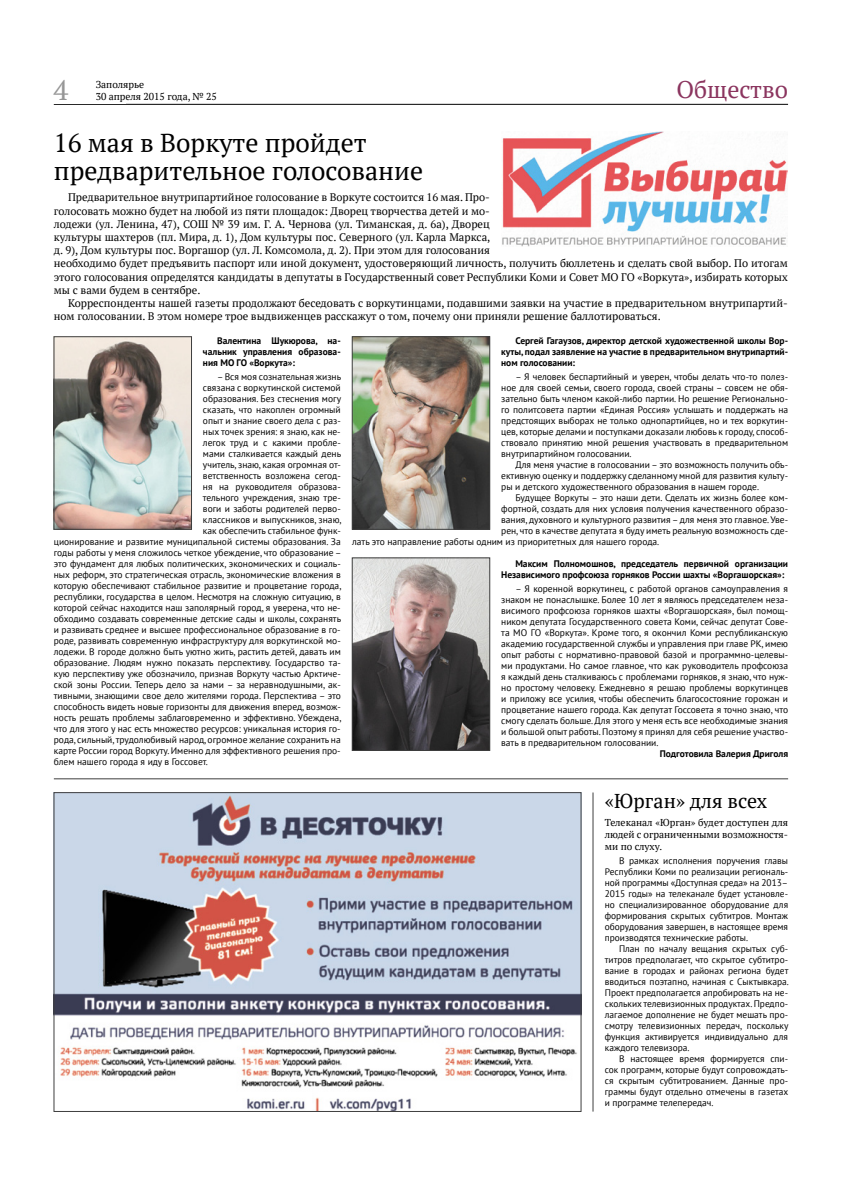
<style>
.page{position:relative;width:842px;height:1191px;background:#fff}
.page>*{position:absolute;margin:0;border:0;box-sizing:border-box;transform-origin:0 0}
.t1{font:28px "PT Serif";color:#969696}
.t2{font:26px/28px "PT Serif";color:#000}
.t3{font:24px "PT Serif";color:#8b355f}
.t4{font:20px "PT Serif";color:#000}
.t5{font:11px/13.2px "PT Serif";color:#000}
.t6{font:10px/12px "PT Serif";color:#000}
.t7{font:9.5px/11px "PT Sans";color:#000;text-align:justify}
.t8{font:700 9.5px/11px "PT Sans";color:#000;text-align:justify}
</style>
<div class="page">
<hr style="left:54px;top:104px;width:734px;height:1px;background:#000">
<img style="left:354px;top:560px;width:134px;height:188px">
<div style="left:352px;top:558px;width:138px;height:192px;border:1px solid #3e3e3e"></div>
<img style="left:354px;top:338px;width:134px;height:189px">
<div style="left:352px;top:336px;width:138px;height:193px;border:1px solid #3e3e3e"></div>
<img style="left:56px;top:338px;width:134px;height:189px">
<div style="left:54px;top:336px;width:138px;height:193px;border:1px solid #3e3e3e"></div>
<img style="left:502px;top:131px;width:286px;height:116px">
<hr style="left:54px;top:778px;width:734px;height:1px;background:#3e3e3e">
<img style="left:56px;top:794px;width:523px;height:315px">
<div style="left:54px;top:792px;width:527px;height:319px;border:1px solid #3e3e3e"></div>
<hr style="left:592px;top:792px;width:1px;height:319px;background:#3e3e3e">
<h1 class="t1" style="left:53px;top:72px;width:16px">4</h1>
<p class="t6" style="left:96px;top:78px;width:123px">Заполярье<br>30 апреля 2015 года, № 25</p>
<h3 class="t3" style="left:676px;top:74px;width:113px">Общество</h3>
<h2 class="t2" style="left:54px;top:128px;width:371px">16 мая в Воркуте пройдет предварительное голосование</h2>
<p class="t5" style="left:54px;top:191px;width:735px;text-indent:14px">Предварительное внутрипартийное голосование в Воркуте состоится 16 мая. Про-<br>голосовать можно будет на любой из пяти площадок: Дворец творчества детей и мо-<br>лодежи (ул. Ленина, 47), СОШ № 39 им. Г. А. Чернова (ул. Тиманская, д. 6а), Дворец<br>культуры шахтеров (пл. Миpa, д. 1), Дом культуры пос. Северного (ул. Карла Маркса,<br>д. 9), Дом культуры пос. Воргашор (ул. Л. Комсомола, д. 2). При этом для голосования<br>необходимо будет предъявить паспорт или иной документ, удостоверяющий личность, получить бюллетень и сделать свой выбор. По итогам этого голосования определятся кандидаты в депутаты в Государственный совет Республики Коми и Совет МО ГО «Воркута», избирать которых мы с вами будем в сентябре.</p>
<p class="t5" style="left:54px;top:296px;width:735px;text-indent:14px">Корреспонденты нашей газеты продолжают беседовать с воркутинцами, подавшими заявки на участие в предварительном внутрипартий&shy;ном голосовании. В этом номере трое выдвиженцев расскажут о том, почему они приняли решение баллотироваться.</p>
<p class="t8" style="left:501px;top:335px;width:288px;text-indent:14px">Сергей Гагаузов, директор детской художественной школы Вор&shy;куты, подал заявление на участие в предварительном внутрипартий&shy;ном голосовании:</p>
<p class="t7" style="left:501px;top:371px;width:288px;text-indent:14px">– Я человек беспартийный и уверен, чтобы делать что-то полез&shy;ное для своей семьи, своего города, своей страны – совсем не обя&shy;зательно быть членом какой-либо партии. Но решение Регионально&shy;го политсовета партии «Единая Россия» услышать и поддержать на предстоящих выборах не только однопартийцев, но и тех воркутин&shy;цев, которые делами и поступками доказали любовь к городу, способ&shy;ствовало принятию мной решения участвовать в предварительном внутрипартийном голосовании.</p>
<p class="t7" style="left:501px;top:459px;width:288px;text-indent:14px">Для меня участие в голосовании – это возможность получить объ&shy;ективную оценку и поддержку сделанному мной для развития культу&shy;ры и детского художественного образования в нашем городе.</p>
<p class="t7" style="left:515px;top:492px;width:274px">Будущее Воркуты – это наши дети. Сделать их жизнь более ком-</p>
<p class="t7" style="left:501px;top:503px;width:288px">фортной, создать для них условия получения качественного образо-</p>
<p class="t7" style="left:501px;top:514px;width:288px">вания, духовного и культурного развития – для меня это главное. Уве-</p>
<p class="t7" style="left:501px;top:525px;width:288px">рен, что в качестве депутата я буду иметь реальную возможность сде-</p>
<p class="t7" style="left:352px;top:536px;width:309px">лать это направление работы одним из приоритетных для нашего города.</p>
<p class="t8" style="left:501px;top:558px;width:288px;text-indent:14px">Максим Полномошнов, председатель первичной организации<br>Независимого профсоюза горняков России шахты «Воргашорская»:</p>
<p class="t7" style="left:501px;top:582px;width:288px;text-indent:14px">– Я коренной воркутинец, с работой органов самоуправления я знаком не понаслышке. Более 10 лет я являюсь председателем неза&shy;висимого профсоюза горняков шахты «Воргашорская», был помощ&shy;ником депутата Государственного совета Коми, сейчас депутат Сове&shy;та МО ГО «Воркута». Кроме того, я окончил Коми республиканскую академию государственной службы и управления при главе РК, имею опыт работы с нормативно-правовой базой и программно-целевы&shy;ми продуктами. Но самое главное, что как руководитель профсоюза я каждый день сталкиваюсь с проблемами горняков, я знаю, что нуж&shy;но простому человеку. Ежедневно я решаю проблемы воркутинцев и приложу все усилия, чтобы обеспечить благосостояние горожан и процветание нашего города. Как депутат Госсовета я точно знаю, что смогу сделать больше. Для этого у меня есть все необходимые знания и большой опыт работы. Поэтому я принял для себя решение участво&shy;вать в предварительном голосовании.</p>
<p class="t8" style="left:660px;top:747px;width:130px">Подготовила Валерия Дриголя</p>
<h3 class="t4" style="left:605px;top:788px;width:164px">«Юрган» для всех</h3>
<p class="t6" style="left:605px;top:816px;width:185px;text-align:justify">Телеканал «Юрган» будет доступен для людей с ограниченными возможностя&shy;ми по слуху.</p>
<p class="t7" style="left:605px;top:854px;width:185px;text-indent:14px">В рамках исполнения поручения главы Республики Коми по реализации региональ&shy;ной программы «Доступная среда» на 2013– 2015 годы» на телеканале будет установле&shy;но специализированное оборудование для формирования скрытых субтитров. Монтаж оборудования завершен, в настоящее время производятся технические работы.</p>
<p class="t7" style="left:605px;top:942px;width:185px;text-indent:14px">План по началу вещания скрытых суб&shy;титров предполагает, что скрытое субтитро&shy;вание в городах и районах региона будет вводиться поэтапно, начиная с Сыктывкара.<br>Проект предполагается апробировать на не&shy;скольких телевизионных продуктах. Предпо&shy;лагаемое дополнение не будет мешать про&shy;смотру телевизионных передач, поскольку функция активируется индивидуально для каждого телевизора.</p>
<p class="t7" style="left:605px;top:1052px;width:185px;text-indent:14px">В настоящее время формируется спи&shy;сок программ, которые будут сопровождать&shy;ся скрытым субтитрованием. Данные про&shy;граммы будут отдельно отмечены в газетах и программе телепередач.</p>
<p class="t8" style="left:203px;top:335px;width:139px;text-indent:14px">Валентина Шукюрова, на&shy;чальник управления образова&shy;ния МО ГО «Воркута»:</p>
<p class="t7" style="left:217px;top:371px;width:125px">– Вся моя сознательная жизнь</p>
<p class="t7" style="left:203px;top:382px;width:139px">связана с воркутинской системой</p>
<p class="t7" style="left:203px;top:393px;width:140px">образования. Без стеснения могу</p>
<p class="t7" style="left:203px;top:404px;width:139px">сказать, что накоплен огромный</p>
<p class="t7" style="left:203px;top:415px;width:139px">опыт и знание своего дела с раз-</p>
<p class="t7" style="left:203px;top:426px;width:139px">ных точек зрения: я знаю, как не-</p>
<p class="t7" style="left:203px;top:437px;width:139px">легок труд и с какими пробле-</p>
<p class="t7" style="left:203px;top:448px;width:140px">мами сталкивается каждый день</p>
<p class="t7" style="left:203px;top:459px;width:139px">учитель, знаю, какая огромная от-</p>
<p class="t7" style="left:203px;top:470px;width:139px">ветственность возложена сегод-</p>
<p class="t7" style="left:203px;top:481px;width:139px">ня на руководителя образова-</p>
<p class="t7" style="left:203px;top:492px;width:139px">тельного учреждения, знаю тре-</p>
<p class="t7" style="left:203px;top:503px;width:139px">воги и заботы родителей перво-</p>
<p class="t7" style="left:203px;top:514px;width:140px">классников и выпускников, знаю,</p>
<p class="t7" style="left:203px;top:525px;width:139px">как обеспечить стабильное функ-</p>
<p class="t7" style="left:54px;top:536px;width:288px">ционирование и развитие муниципальной системы образования. За</p>
<p class="t7" style="left:54px;top:547px;width:289px">годы работы у меня сложилось четкое убеждение, что образование –</p>
<p class="t7" style="left:54px;top:558px;width:288px">это фундамент для любых политических, экономических и социаль-</p>
<p class="t7" style="left:54px;top:569px;width:288px">ных реформ, это стратегическая отрасль, экономические вложения в</p>
<p class="t7" style="left:54px;top:580px;width:289px">которую обеспечивают стабильное развитие и процветание города,</p>
<p class="t7" style="left:54px;top:591px;width:288px">республики, государства в целом. Несмотря на сложную ситуацию, в</p>
<p class="t7" style="left:54px;top:602px;width:288px">которой сейчас находится наш заполярный город, я уверена, что не-</p>
<p class="t7" style="left:54px;top:613px;width:289px">обходимо создавать современные детские сады и школы, сохранять</p>
<p class="t7" style="left:54px;top:624px;width:288px">и развивать среднее и высшее профессиональное образование в го-</p>
<p class="t7" style="left:54px;top:635px;width:288px">роде, развивать современную инфраструктуру для воркутинской мо-</p>
<p class="t7" style="left:54px;top:646px;width:288px">лодежи. В городе должно быть уютно жить, растить детей, давать им</p>
<p class="t7" style="left:54px;top:657px;width:288px">образование. Людям нужно показать перспективу. Государство та-</p>
<p class="t7" style="left:54px;top:668px;width:288px">кую перспективу уже обозначило, признав Воркуту частью Арктиче-</p>
<p class="t7" style="left:54px;top:679px;width:288px">ской зоны России. Теперь дело за нами – за неравнодушными, ак-</p>
<p class="t7" style="left:54px;top:690px;width:288px">тивными, знающими свое дело жителями города. Перспектива – это</p>
<p class="t7" style="left:54px;top:701px;width:288px">способность видеть новые горизонты для движения вперед, возмож-</p>
<p class="t7" style="left:54px;top:712px;width:289px">ность решать проблемы заблаговременно и эффективно. Убеждена,</p>
<p class="t7" style="left:54px;top:723px;width:288px">что для этого у нас есть множество ресурсов: уникальная история го-</p>
<p class="t7" style="left:54px;top:734px;width:288px">рода, сильный, трудолюбивый народ, огромное желание сохранить на</p>
<p class="t7" style="left:54px;top:745px;width:288px">карте России город Воркуту. Именно для эффективного решения про-</p>
<p class="t7" style="left:54px;top:756px;width:156px">блем нашего города я иду в Госсовет.</p>
</div>
